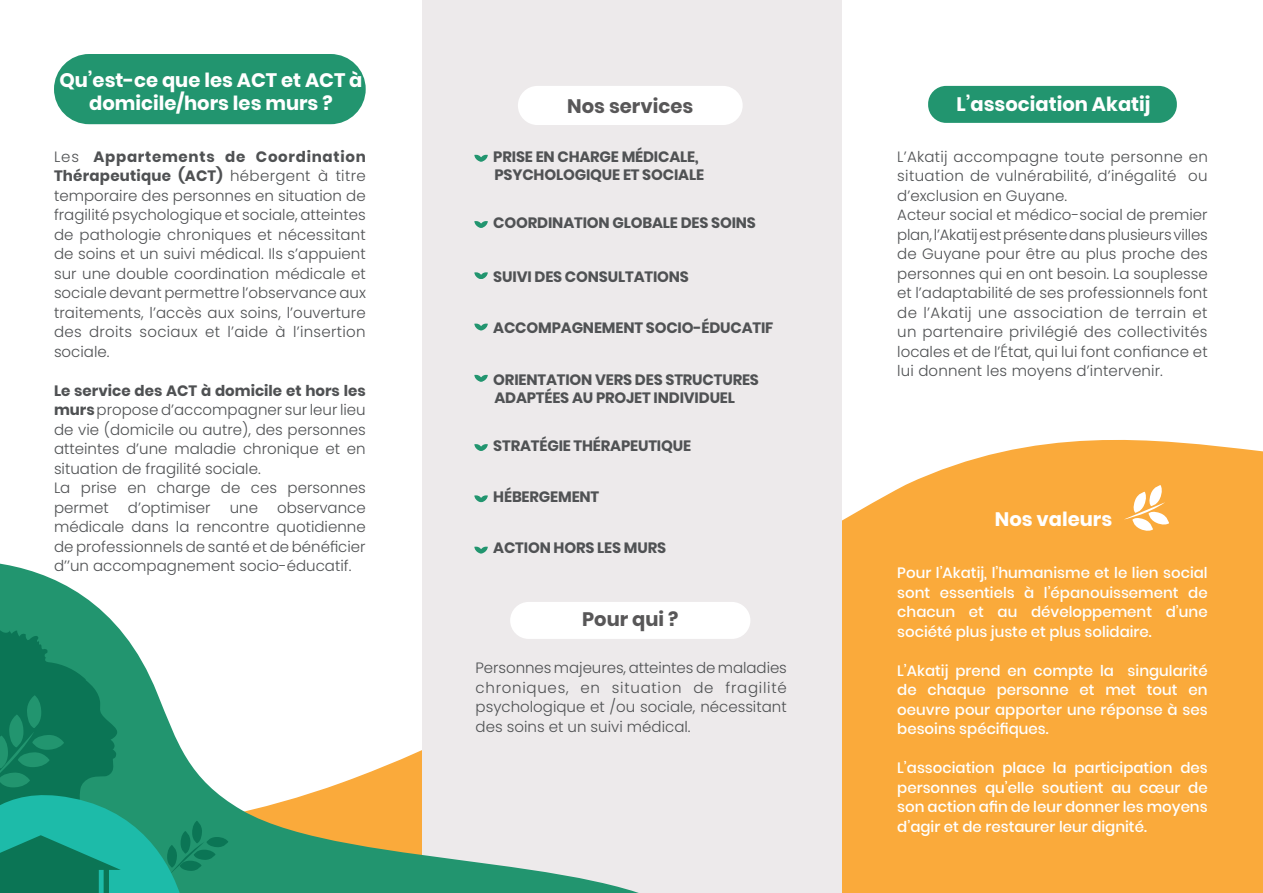
<style>
.page{position:relative;width:1263px;height:893px;background:#fff}
.page>*{position:absolute;margin:0;border:0;box-sizing:border-box;transform-origin:0 0}
.t1{font:700 19.5px/23.4px "Poppins";color:#fff;text-align:center}
.t2{font:700 19.5px "Poppins";color:#585758}
.Style_de_paragraphe_5{font:300 15px/19.5px "Poppins";color:#4f5153;text-align:justify}
.t3{font:500 15px/19.5px "Poppins";color:#fff;text-align:justify}
.t4{font:700 15px/18px "Poppins";letter-spacing:-.01em;color:#505254}
.Style_de_paragraphe_6{font:300 15px/19.5px "Poppins";color:#4f5153;text-align:justify}
.s1{font-weight:700}
</style>
<div class="page">
<div style="left:842px;top:440px;width:421px;height:453px;background:#faaa3b"></div>
<div style="left:422px;top:0;width:420px;height:893px;background:#edeaeb"></div>
<div style="left:928px;top:86px;width:249px;height:37px;background:#22956f;border-radius:18px"></div>
<svg style="left:0;top:563px;width:639px;height:330px"></svg>
<svg style="left:1124px;top:485px;width:45px;height:47px"></svg>
<svg style="left:0;top:627px;width:228px;height:266px"></svg>
<div style="left:54px;top:54px;width:312px;height:70px;background:#22956f;border-radius:35px"></div>
<div style="left:518px;top:86px;width:225px;height:39px;background:#fff;border-radius:20px"></div>
<svg style="left:474px;top:154px;width:14px;height:8px"></svg>
<svg style="left:474px;top:221px;width:14px;height:7px"></svg>
<svg style="left:474px;top:272px;width:14px;height:7px"></svg>
<svg style="left:474px;top:323px;width:14px;height:8px"></svg>
<svg style="left:474px;top:374px;width:14px;height:8px"></svg>
<svg style="left:474px;top:444px;width:14px;height:7px"></svg>
<svg style="left:474px;top:495px;width:14px;height:8px"></svg>
<svg style="left:474px;top:546px;width:14px;height:8px"></svg>
<div style="left:510px;top:602px;width:240px;height:37px;background:#fff;border-radius:18px"></div>
<p class="t1" style="left:59px;top:69px;width:305px">Qu’est-ce que les ACT et ACT à domicile/hors les murs ?</p>
<p class="Style_de_paragraphe_5" style="left:54px;top:147px;width:313px">Les <span class="s1">Appartements de Coordination Thérapeutique (ACT)</span> hébergent à titre temporaire des personnes en situation de fragilité psychologique et sociale, atteintes de pathologie chroniques et nécessitant de soins et un suivi médical. Ils s’appuient sur une double coordination médicale et sociale devant permettre l’observance aux traitements, l’accès aux soins, l’ouverture des droits sociaux et l’aide à l’insertion sociale.</p>
<p class="Style_de_paragraphe_5" style="left:54px;top:381px;width:313px"><span class="s1">Le service des ACT à domicile et hors les murs</span> propose d’accompagner sur leur lieu de vie (domicile ou autre), des personnes atteintes d’une maladie chronique et en situation de fragilité sociale.</p>
<p class="Style_de_paragraphe_5" style="left:54px;top:478px;width:313px">La prise en charge de ces personnes permet</p>
<p class="Style_de_paragraphe_5" style="left:128px;top:498px;width:84px">d’optimiser</p>
<p class="Style_de_paragraphe_5" style="left:230px;top:498px;width:30px">une</p>
<p class="Style_de_paragraphe_5" style="left:54px;top:498px;width:313px;text-indent:223px">observance médicale dans la rencontre quotidienne de professionnels de santé et de bénéficier d’’un accompagnement socio-éducatif.</p>
<p class="t2" style="left:567px;top:95px;width:127px">Nos services</p>
<p class="t4" style="left:493px;top:147px;width:212px">PRISE EN CHARGE MÉDICALE,<br>PSYCHOLOGIQUE ET SOCIALE</p>
<p class="t4" style="left:493px;top:214px;width:264px">COORDINATION GLOBALE DES SOINS</p>
<p class="t4" style="left:493px;top:268px;width:197px">SUIVI DES CONSULTATIONS</p>
<p class="t4" style="left:493px;top:319px;width:282px">ACCOMPAGNEMENT SOCIO-ÉDUCATIF</p>
<p class="t4" style="left:493px;top:370px;width:267px">ORIENTATION VERS DES STRUCTURES<br>ADAPTÉES AU PROJET INDIVIDUEL</p>
<p class="t4" style="left:493px;top:437px;width:199px">STRATÉGIE THÉRAPEUTIQUE</p>
<p class="t4" style="left:493px;top:488px;width:108px">HÉBERGEMENT</p>
<p class="t4" style="left:493px;top:539px;width:174px">ACTION HORS LES MURS</p>
<p class="t2" style="left:582px;top:608px;width:98px">Pour qui ?</p>
<p class="Style_de_paragraphe_6" style="left:476px;top:658px;width:313px">Personnes majeures, atteintes de maladies chroniques, en situation de fragilité psychologique et /ou sociale, nécessitant des soins et un suivi médical.</p>
<p class="t1" style="left:956px;top:93px;width:195px">L’association Akatij</p>
<p class="Style_de_paragraphe_5" style="left:897px;top:147px;width:312px">L’Akatij accompagne toute personne en situation de vulnérabilité, d’inégalité ou d’exclusion en Guyane.</p>
<p class="Style_de_paragraphe_5" style="left:897px;top:205px;width:312px">Acteur social et médico-social de premier plan, l’Akatij est présente dans plusieurs villes de Guyane pour être au plus proche des personnes qui en ont besoin. La souplesse et l’adaptabilité de ses professionnels font de l’Akatij une association de terrain et un partenaire privilégié des collectivités locales et de l’État, qui lui font confiance et lui donnent les moyens d’intervenir.</p>
<p class="t1" style="left:995px;top:508px;width:119px">Nos valeurs</p>
<p class="t3" style="left:897px;top:563px;width:312px">Pour l’Akatij, l’humanisme et le lien social sont essentiels à l’épanouissement de chacun et au développement d’une société plus juste et plus solidaire.</p>
<p class="t3" style="left:897px;top:661px;width:312px">L’Akatij prend en compte la singularité de chaque personne et met tout en oeuvre pour apporter une réponse à ses besoins spécifiques.</p>
<p class="t3" style="left:897px;top:758px;width:312px">L’association place la participation des personnes qu’elle soutient au cœur de son action afin de leur donner les moyens d’agir et de restaurer leur dignité.</p>
</div>
